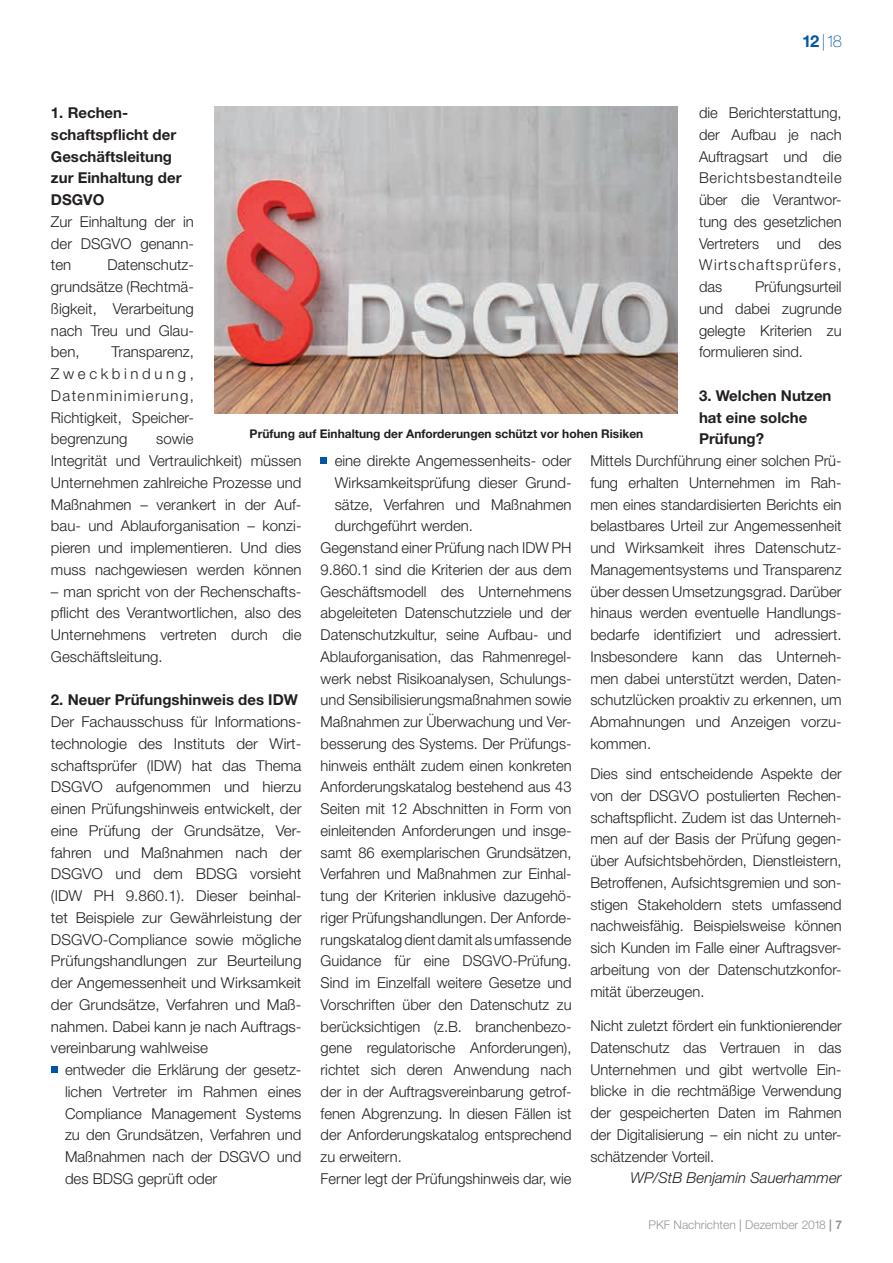
<style>
.page{position:relative;width:893px;height:1263px;background:#fff}
.page>*{position:absolute;margin:0;border:0;box-sizing:border-box;transform-origin:0 0}
.t1{font:100 16.5px "Helvetica Neue LT";color:#0155a5}
.t2{font:300 15px/21.8px "Helvetica Neue LT";color:#231f20;text-align:justify}
.t3{font:700 15px/21.8px "Helvetica Neue LT";color:#231f20}
.t4{font:italic 300 15px "Helvetica Neue LT";color:#231f20}
.t5{font:700 12px "Helvetica Neue LT";color:#231f20}
.t6{font:300 12px "Helvetica Neue LT";color:#939598}
.s1{font-weight:700}
.s2{font-weight:400}
</style>
<div class="page">
<svg style="left:51px;top:1067px;width:6px;height:6px"></svg>
<svg style="left:321px;top:458px;width:6px;height:6px"></svg>
<img style="left:214px;top:106px;width:464px;height:308px">
<p class="t1" style="left:802px;top:35px;width:41px"><span class="s1">12</span> |18</p>
<p class="t3" style="left:51px;top:103px;width:132px">1. Rechen&shy;schaftspflicht der<br>Geschäftsleitung zur Einhaltung der<br>DSGVO</p>
<p class="t2" style="left:51px;top:212px;width:144px">Zur Einhaltung der in der DSGVO genann&shy;ten</p>
<p class="t2" style="left:699px;top:104px;width:144px">die Berichterstattung, der Aufbau je nach Auftragsart und die Berichtsbestandteile über die Verantwor&shy;tung des gesetzlichen Vertreters und des Wirtschaftsprüfers, das</p>
<p class="t2" style="left:51px;top:256px;width:144px;text-indent:57px">Datenschutz&shy;grundsätze (Rechtmä&shy;ßigkeit, Verarbeitung nach Treu und Glau&shy;ben,</p>
<p class="t2" style="left:699px;top:278px;width:144px;text-indent:56px">Prüfungsurteil und dabei zugrunde gelegte Kriterien zu formulieren sind.</p>
<p class="t3" style="left:699px;top:386px;width:134px">3. Welchen Nutzen hat eine solche<br>Prüfung?</p>
<p class="t2" style="left:590px;top:452px;width:253px">Mittels Durchführung einer solchen Prü&shy;fung erhalten Unternehmen im Rah&shy;men eines standardisierten Berichts ein belastbares Urteil zur Angemessenheit und Wirksamkeit ihres Datenschutz-Managementsystems und Transparenz über dessen Umsetzungsgrad. Darüber hinaus werden eventuelle Handlungs&shy;bedarfe identifiziert und adressiert.<br>Insbesondere kann das Unterneh&shy;men dabei unterstützt werden, Daten&shy;schutzlücken proaktiv zu erkennen, um Abmahnungen und Anzeigen vorzu&shy;kommen.</p>
<p class="t2" style="left:590px;top:765px;width:253px">Dies sind entscheidende Aspekte der von der DSGVO postulierten Rechen&shy;schaftspflicht. Zudem ist das Unterneh&shy;men auf der Basis der Prüfung gegen&shy;über Aufsichtsbehörden, Dienstleistern, Betroffenen, Aufsichtsgremien und son&shy;stigen Stakeholdern stets umfassend nachweisfähig. Beispielsweise können sich Kunden im Falle einer Auftragsver&shy;arbeitung von der Datenschutzkonfor&shy;mität überzeugen.</p>
<p class="t2" style="left:590px;top:1017px;width:253px">Nicht zuletzt fördert ein funktionierender Datenschutz das Vertrauen in das Unternehmen und gibt wertvolle Ein&shy;blicke in die rechtmäßige Verwendung der gespeicherten Daten im Rahmen der Digitalisierung – ein nicht zu unter&shy;schätzender Vorteil.</p>
<p class="t4" style="left:630px;top:1173px;width:213px">WP/StB Benjamin Sauerhammer</p>
<p class="t2" style="left:51px;top:343px;width:145px;text-indent:60px">Transparenz, Zweckbindung, Datenminimierung, Richtigkeit, Speicher&shy;begrenzung</p>
<p class="t5" style="left:250px;top:429px;width:395px">Prüfung auf Einhaltung der Anforderungen schützt vor hohen Risiken</p>
<p class="t2" style="left:51px;top:430px;width:252px;text-align:center">sowie<br>Integrität und Vertraulichkeit) müssen<br>Unternehmen zahlreiche Prozesse und<br>Maßnahmen – verankert in der Auf&shy;bau- und Ablauforganisation – konzi&shy;pieren und implementieren. Und dies muss nachgewiesen werden können</p>
<p class="t2" style="left:51px;top:582px;width:252px">– man spricht von der Rechenschafts&shy;pflicht des Verantwortlichen, also des Unternehmens vertreten durch die Geschäftsleitung.</p>
<p class="t3" style="left:51px;top:691px;width:248px">2. Neuer Prüfungshinweis des IDW</p>
<p class="t2" style="left:51px;top:713px;width:252px">Der Fachausschuss für Informations&shy;technologie des Instituts der Wirt&shy;schaftsprüfer (IDW) hat das Thema DSGVO aufgenommen und hierzu einen Prüfungshinweis entwickelt, der eine Prüfung der Grundsätze, Ver&shy;fahren und Maßnahmen nach der DSGVO und dem BDSG vorsieht (IDW PH 9.860.1). Dieser beinhal&shy;tet Beispiele zur Gewährleistung der DSGVO-Compliance sowie mögliche Prüfungshandlungen zur Beurteilung der Angemessenheit und Wirksamkeit der Grundsätze, Verfahren und Maß&shy;nahmen. Dabei kann je nach Auftrags&shy;vereinbarung wahlweise</p>
<p class="t2" style="left:65px;top:1061px;width:238px">entweder die Erklärung der gesetz&shy;lichen Vertreter im Rahmen eines Compliance Management Systems zu den Grundsätzen, Verfahren und Maßnahmen nach der DSGVO und des BDSG geprüft oder</p>
<p class="t2" style="left:335px;top:452px;width:238px">eine direkte Angemessenheits- oder</p>
<p class="t2" style="left:335px;top:474px;width:238px">Wirksamkeitsprüfung dieser Grund-</p>
<p class="t2" style="left:335px;top:495px;width:238px">sätze, Verfahren und Maßnahmen</p>
<p class="t2" style="left:335px;top:517px;width:140px">durchgeführt werden.</p>
<p class="t2" style="left:321px;top:539px;width:252px">Gegenstand einer Prüfung nach IDW PH</p>
<p class="t2" style="left:321px;top:561px;width:252px">9.860.1 sind die Kriterien der aus dem</p>
<p class="t2" style="left:321px;top:582px;width:252px">Geschäftsmodell des Unternehmens</p>
<p class="t2" style="left:321px;top:604px;width:252px">abgeleiteten Datenschutzziele und der</p>
<p class="t2" style="left:321px;top:626px;width:252px">Datenschutzkultur, seine Aufbau- und</p>
<p class="t2" style="left:321px;top:648px;width:252px">Ablauforganisation, das Rahmenregel-</p>
<p class="t2" style="left:321px;top:669px;width:252px">werk nebst Risikoanalysen, Schulungs-</p>
<p class="t2" style="left:321px;top:691px;width:252px">und Sensibilisierungsmaßnahmen sowie</p>
<p class="t2" style="left:321px;top:713px;width:252px">Maßnahmen zur Überwachung und Ver-</p>
<p class="t2" style="left:321px;top:735px;width:252px">besserung des Systems. Der Prüfungs-</p>
<p class="t2" style="left:321px;top:756px;width:252px">hinweis enthält zudem einen konkreten</p>
<p class="t2" style="left:321px;top:778px;width:252px">Anforderungskatalog bestehend aus 43</p>
<p class="t2" style="left:321px;top:800px;width:252px">Seiten mit 12 Abschnitten in Form von</p>
<p class="t2" style="left:321px;top:822px;width:252px">einleitenden Anforderungen und insge-</p>
<p class="t2" style="left:321px;top:843px;width:252px">samt 86 exemplarischen Grundsätzen,</p>
<p class="t2" style="left:321px;top:865px;width:252px">Verfahren und Maßnahmen zur Einhal-</p>
<p class="t2" style="left:321px;top:887px;width:252px">tung der Kriterien inklusive dazugehö-</p>
<p class="t2" style="left:321px;top:909px;width:252px">riger Prüfungshandlungen. Der Anforde-</p>
<p class="t2" style="left:321px;top:930px;width:252px">rungskatalog dient damit als umfassende</p>
<p class="t2" style="left:321px;top:952px;width:252px">Guidance für eine DSGVO-Prüfung.</p>
<p class="t2" style="left:321px;top:974px;width:252px">Sind im Einzelfall weitere Gesetze und</p>
<p class="t2" style="left:321px;top:996px;width:252px">Vorschriften über den Datenschutz zu</p>
<p class="t2" style="left:321px;top:1017px;width:252px">berücksichtigen (z.B. branchenbezo-</p>
<p class="t2" style="left:321px;top:1039px;width:252px">gene regulatorische Anforderungen),</p>
<p class="t2" style="left:321px;top:1061px;width:252px">richtet sich deren Anwendung nach</p>
<p class="t2" style="left:321px;top:1083px;width:252px">der in der Auftragsvereinbarung getrof-</p>
<p class="t2" style="left:321px;top:1104px;width:252px">fenen Abgrenzung. In diesen Fällen ist</p>
<p class="t2" style="left:321px;top:1126px;width:252px">der Anforderungskatalog entsprechend</p>
<p class="t2" style="left:321px;top:1148px;width:83px">zu erweitern.</p>
<p class="t2" style="left:321px;top:1170px;width:252px">Ferner legt der Prüfungshinweis dar, wie</p>
<p class="t6" style="left:648px;top:1220px;width:195px">PKF Nachrichten <span class="s2">|</span> Dezember 2018 <span class="s1">| 7</span></p>
</div>
